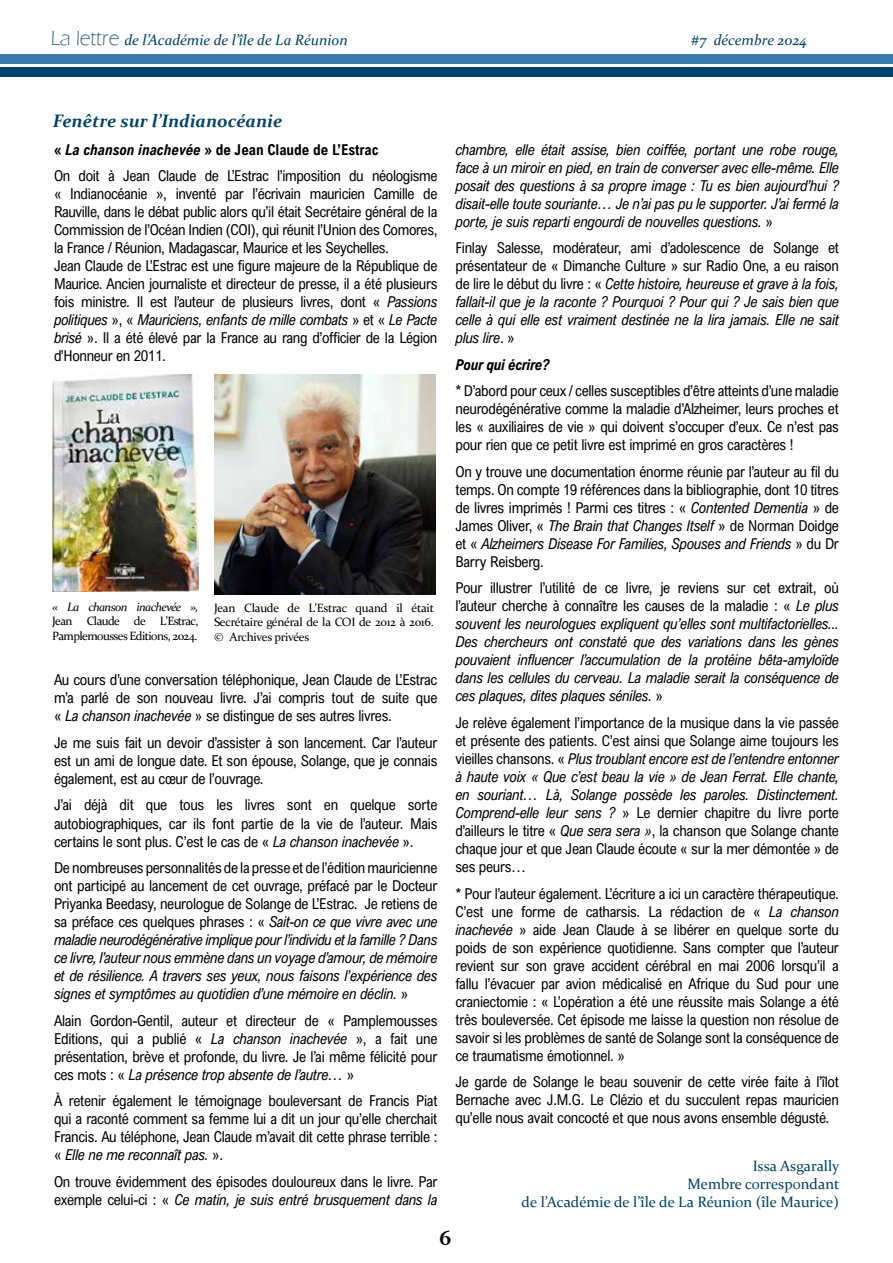
<style>
.page{position:relative;width:893px;height:1263px;background:#fff}
.page>*{position:absolute;margin:0;border:0;box-sizing:border-box;transform-origin:0 0}
.t1{font:700 21px "Constantia";color:#000}
.t2{font:italic 700 18px "Constantia";color:#024365}
.t3{font:15px/18px "Arial Nova Cond";letter-spacing:-.02em;color:#000;text-align:justify}
.t4{font:italic 15px/18px "Arial Nova Cond";letter-spacing:-.02em;color:#000;text-align:justify}
.t5{font:15px/18px "Constantia";color:#024365;text-align:right}
.t6{font:italic 15px "Constantia";color:#024365}
.t7{font:italic 700 15px "Arial Nova Cond";letter-spacing:-.02em;color:#000}
.t8{font:12px/14.4px "Constantia";letter-spacing:-.045em;color:#000}
.t9{font:italic 12px "Constantia";letter-spacing:-.05em;color:#000}
.s1{font-family:"Eras ITC";font-weight:300;font-style:normal;font-size:21px}
.s2{font-weight:700}
.s3{font-weight:700;font-style:italic}
.s4{font-style:italic}
.s5{font-style:normal}
</style>
<div class="page">
<div style="left:0;top:54px;width:893px;height:10px;background:#3c7bae"></div>
<div style="left:0;top:67px;width:893px;height:10px;background:#024365"></div>
<img style="left:52px;top:374px;width:147px;height:218px">
<img style="left:214px;top:374px;width:222px;height:220px">
<p class="t6" style="left:51px;top:30px;width:298px"><span class="s1">La lettre</span> de l’Académie de l’île de La Réunion</p>
<p class="t6" style="left:691px;top:30px;width:117px">#7 décembre 2024</p>
<p class="t2" style="left:53px;top:108px;width:231px">Fenêtre sur l’Indianocéanie</p>
<p class="t3" style="left:54px;top:136px;width:385px;line-height:26.5px"><span class="s2">«</span> <span class="s3">La chanson inachevée</span> <span class="s2">» de Jean Claude de L’Estrac<br></span>On doit à Jean Claude de L’Estrac l’imposition du néologisme</p>
<p class="t3" style="left:54px;top:185px;width:385px;text-align:left">« Indianocéanie », inventé par l’écrivain mauricien Camille de Rauville, dans le débat public alors qu’il était Secrétaire général de la Commission de l’Océan Indien (COI), qui réunit l’Union des Comores, la France / Réunion, Madagascar, Maurice et les Seychelles.<br>Jean Claude de L’Estrac est une figure majeure de la République de Maurice. Ancien journaliste et directeur de presse, il a été plusieurs fois ministre. Il est l’auteur de plusieurs livres, dont « <span class="s4">Passions politiques</span> », « <span class="s4">Mauriciens, enfants de mille combats</span> » et « <span class="s4">Le Pacte brisé</span> ». Il a été élevé par la France au rang d’officier de la Légion d’Honneur en 2011.</p>
<p class="t9" style="left:52px;top:598px;width:148px">« La chanson inachevée »,</p>
<p class="t8" style="left:52px;top:613px;width:148px">Jean Claude de L’Estrac,<br>Pamplemousses Editions, 2024.</p>
<p class="t8" style="left:214px;top:600px;width:221px;text-align:justify">Jean Claude de L’Estrac quand il était Secrétaire général de la COI de 2012 à 2016. © Archives privées</p>
<p class="t3" style="left:54px;top:671px;width:385px">Au cours d’une conversation téléphonique, Jean Claude de L’Estrac m’a parlé de son nouveau livre. J’ai compris tout de suite que « <span class="s4">La chanson inachevée</span> » se distingue de ses autres livres.</p>
<p class="t3" style="left:54px;top:733px;width:385px">Je me suis fait un devoir d’assister à son lancement. Car l’auteur est un ami de longue date. Et son épouse, Solange, que je connais également, est au cœur de l’ouvrage.</p>
<p class="t3" style="left:54px;top:796px;width:385px">J’ai déjà dit que tous les livres sont en quelque sorte autobiographiques, car ils font partie de la vie de l’auteur. Mais certains le sont plus. C’est le cas de « <span class="s4">La chanson inachevée</span> ».</p>
<p class="t4" style="left:54px;top:858px;width:385px"><span class="s5">De nombreuses personnalités de la presse et de l’édition mauricienne ont participé au lancement de cet ouvrage, préfacé par le Docteur Priyanka Beedasy, neurologue de Solange de L’Estrac. Je retiens de sa préface ces quelques phrases : «</span> Sait-on ce que vivre avec une maladie neurodégénérative implique pour l’individu et la famille ? Dans ce livre, l’auteur nous emmène dans un voyage d’amour, de mémoire et de résilience. A travers ses yeux, nous faisons l’expérience des signes et symptômes au quotidien d’une mémoire en déclin. <span class="s5">»</span></p>
<p class="t3" style="left:54px;top:1011px;width:385px">Alain Gordon-Gentil, auteur et directeur de « Pamplemousses Editions, qui a publié « <span class="s4">La chanson inachevée</span> », a fait une présentation, brève et profonde, du livre. Je l’ai même félicité pour ces mots : « <span class="s4">La présence trop absente de l’autre…</span> »</p>
<p class="t3" style="left:54px;top:1091px;width:385px">À retenir également le témoignage bouleversant de Francis Piat qui a raconté comment sa femme lui a dit un jour qu’elle cherchait Francis. Au téléphone, Jean Claude m’avait dit cette phrase terrible : « <span class="s4">Elle ne me reconnaît pas.</span> ».</p>
<p class="t3" style="left:54px;top:1172px;width:385px">On trouve évidemment des épisodes douloureux dans le livre. Par exemple celui-ci : « <span class="s4">Ce matin, je suis entré brusquement dans la</span></p>
<p class="t4" style="left:455px;top:140px;width:385px">chambre, elle était assise, bien coiffée, portant une robe rouge, face à un miroir en pied, en train de converser avec elle-même. Elle posait des questions à sa propre image : Tu es bien aujourd’hui ? disait-elle toute souriante… Je n’ai pas pu le supporter. J’ai fermé la porte, je suis reparti engourdi de nouvelles questions. <span class="s5">»</span></p>
<p class="t4" style="left:455px;top:239px;width:385px"><span class="s5">Finlay Salesse, modérateur, ami d’adolescence de Solange et présentateur de « Dimanche Culture » sur Radio One, a eu raison de lire le début du livre : «</span> Cette histoire, heureuse et grave à la fois, fallait-il que je la raconte ? Pourquoi ? Pour qui ? Je sais bien que celle à qui elle est vraiment destinée ne la lira jamais. Elle ne sait plus lire<span class="s5">. »</span></p>
<p class="t7" style="left:455px;top:355px;width:95px">Pour qui écrire?</p>
<p class="t3" style="left:455px;top:382px;width:385px">* D’abord pour ceux / celles susceptibles d’être atteints d’une maladie neurodégénérative comme la maladie d’Alzheimer, leurs proches et les « auxiliaires de vie » qui doivent s’occuper d’eux. Ce n’est pas pour rien que ce petit livre est imprimé en gros caractères !</p>
<p class="t3" style="left:455px;top:462px;width:385px">On y trouve une documentation énorme réunie par l’auteur au fil du temps. On compte 19 références dans la bibliographie, dont 10 titres de livres imprimés ! Parmi ces titres : « <span class="s4">Contented Dementia</span> » de James Oliver, « <span class="s4">The Brain that Changes Itself</span> » de Norman Doidge et « <span class="s4">Alzheimers Disease For Families, Spouses and Friends</span> » du Dr Barry Reisberg.</p>
<p class="t4" style="left:455px;top:579px;width:385px"><span class="s5">Pour illustrer l’utilité de ce livre, je reviens sur cet extrait, où l’auteur cherche à connaître les causes de la maladie : «</span> Le plus souvent les neurologues expliquent qu’elles sont multifactorielles...<br>Des chercheurs ont constaté que des variations dans les gènes pouvaient influencer l’accumulation de la protéine bêta-amyloïde dans les cellules du cerveau. La maladie serait la conséquence de ces plaques, dites plaques séniles. <span class="s5">»</span></p>
<p class="t3" style="left:455px;top:713px;width:385px">Je relève également l’importance de la musique dans la vie passée et présente des patients. C’est ainsi que Solange aime toujours les vieilles chansons. « <span class="s4">Plus troublant encore est de l’entendre entonner à haute voix « Que c’est beau la vie » de Jean Ferrat. Elle chante, en souriant… Là, Solange possède les paroles. Distinctement.<br>Comprend-elle leur sens ?</span> » Le dernier chapitre du livre porte d’ailleurs le titre « <span class="s4">Que sera sera »</span>, la chanson que Solange chante chaque jour et que Jean Claude écoute « sur la mer démontée » de ses peurs…</p>
<p class="t3" style="left:455px;top:884px;width:385px">* Pour l’auteur également. L’écriture a ici un caractère thérapeutique.<br>C’est une forme de catharsis. La rédaction de « <span class="s4">La chanson inachevée</span> » aide Jean Claude à se libérer en quelque sorte du poids de son expérience quotidienne. Sans compter que l’auteur revient sur son grave accident cérébral en mai 2006 lorsqu’il a fallu l’évacuer par avion médicalisé en Afrique du Sud pour une craniectomie : « L’opération a été une réussite mais Solange a été très bouleversée. Cet épisode me laisse la question non résolue de savoir si les problèmes de santé de Solange sont la conséquence de ce traumatisme émotionnel. »</p>
<p class="t3" style="left:455px;top:1072px;width:385px">Je garde de Solange le beau souvenir de cette virée faite à l’îlot Bernache avec J.M.G. Le Clézio et du succulent repas mauricien qu’elle nous avait concocté et que nous avons ensemble dégusté.</p>
<p class="t5" style="left:522px;top:1156px;width:319px">Issa Asgarally<br>Membre correspondant<br>de l’Académie de l’île de La Réunion (île Maurice)</p>
<h1 class="t1" style="left:440px;top:1223px;width:13px">6</h1>
</div>
